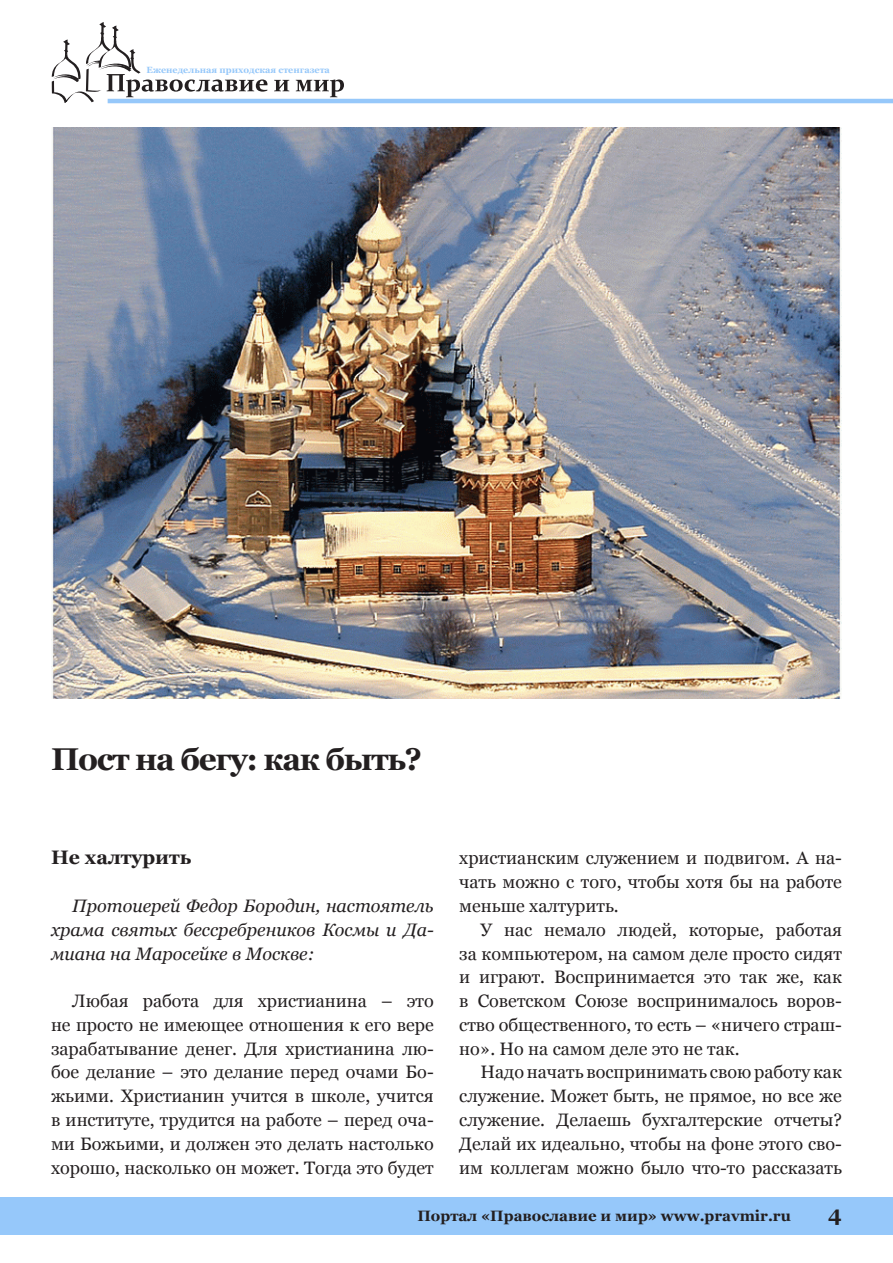
<style>
.page{position:relative;width:893px;height:1263px;background:#fff}
.page>*{position:absolute;margin:0;border:0;box-sizing:border-box;transform-origin:0 0}
.Zagolovok{font:700 31.5px "Georgia";letter-spacing:-.04em;color:#231f20}
.t1{font:700 21px "Georgia";color:#231f20}
.Podzagolovok{font:700 19.5px "Georgia";color:#231f20}
.Text{font:18px/23.7px "Georgia";color:#231f20;text-align:justify}
.Text-2{font:italic 18px/23.7px "Georgia";color:#231f20;text-align:justify}
.t2{font:700 15px "Georgia";color:#231f20}
.t3{font:700 9px "Georgia";color:#96c8fa}
</style>
<div class="page">
<svg style="left:52px;top:22px;width:215px;height:81px"></svg>
<svg style="left:274px;top:80px;width:15px;height:11px"></svg>
<svg style="left:296px;top:79px;width:48px;height:18px"></svg>
<hr style="left:108px;top:99px;width:785px;height:4px;background:#96c8fa">
<div style="left:0;top:1197px;width:893px;height:37px;background:#96c8fa"></div>
<img style="left:52px;top:128px;width:790px;height:570px">
<p class="t3" style="left:147px;top:64px;width:185px">Еженедельная приходская стенгазета</p>
<p class="Zagolovok" style="left:51px;top:738px;width:373px">Пост на бегу: как быть?</p>
<p class="Podzagolovok" style="left:51px;top:845px;width:142px">Не халтурить</p>
<p class="Text-2" style="left:51px;top:894px;width:384px;text-indent:21px">Протоиерей Федор Бородин, настоятель храма святых бессребреников Космы и Да&shy;миана на Маросейке в Москве:</p>
<p class="Text" style="left:51px;top:989px;width:384px;text-indent:21px">Любая работа для христианина – это не просто не имеющее отношения к его вере зарабатывание денег. Для христианина лю&shy;бое делание – это делание перед очами Бо&shy;жьими. Христианин учится в школе, учится в институте, трудится на работе – перед оча&shy;ми Божьими, и должен это делать настолько хорошо, насколько он может. Тогда это будет</p>
<p class="Text" style="left:459px;top:847px;width:384px">христианским служением и подвигом. А на&shy;чать можно с того, чтобы хотя бы на работе меньше халтурить.</p>
<p class="Text" style="left:459px;top:918px;width:384px;text-indent:21px">У нас немало людей, которые, работая за компьютером, на самом деле просто сидят и играют. Воспринимается это так же, как в Советском Союзе воспринималось воров&shy;ство общественного, то есть – «ничего страш&shy;но». Но на самом деле это не так.</p>
<p class="Text" style="left:459px;top:1061px;width:384px;text-indent:21px">Надо начать воспринимать свою работу как служение. Может быть, не прямое, но все же служение. Делаешь бухгалтерские отчеты?<br>Делай их идеально, чтобы на фоне этого сво&shy;им коллегам можно было что-то рассказать</p>
<p class="t2" style="left:417px;top:1206px;width:375px">Портал «Православие и мир» www.pravmir.ru</p>
<p class="t1" style="left:828px;top:1200px;width:15px">4</p>
</div>
